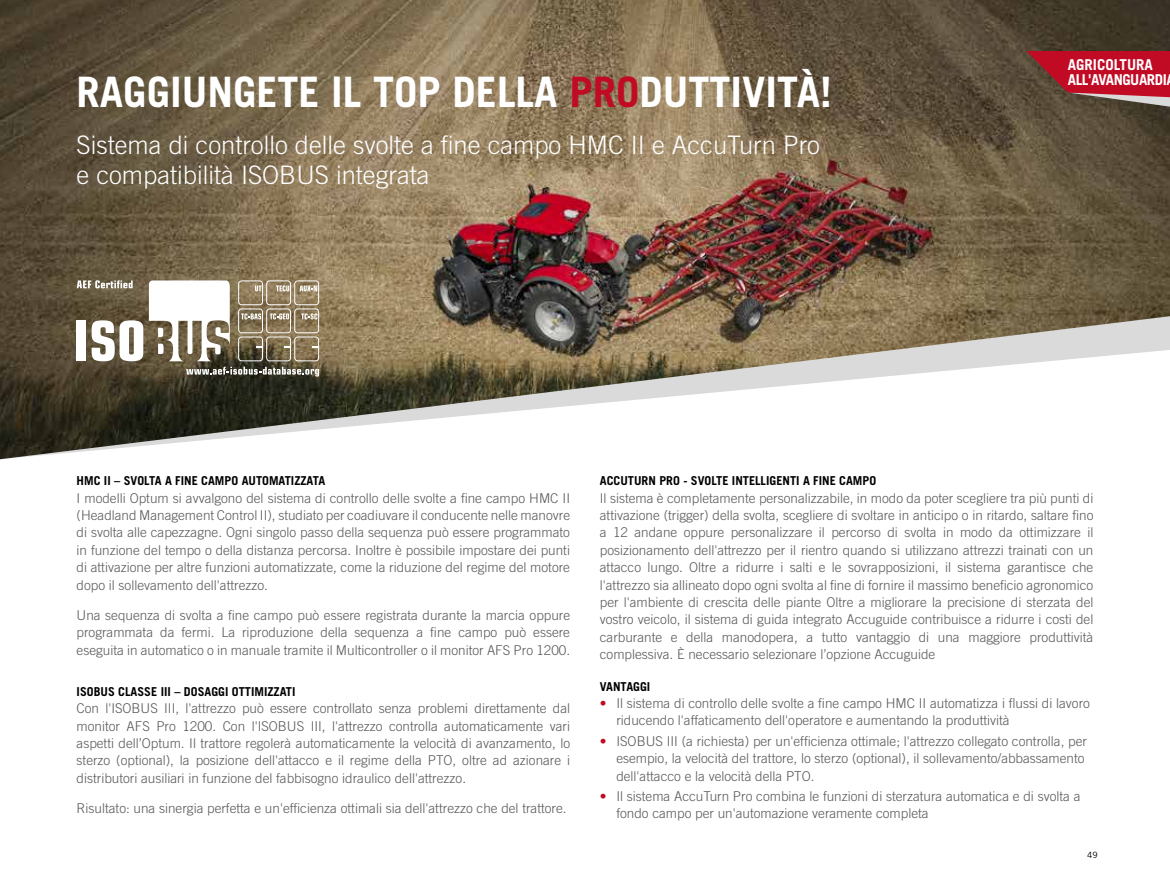
<style>
.page{position:relative;width:1170px;height:893px;background:#fff}
.page>*{position:absolute;margin:0;border:0;box-sizing:border-box;transform-origin:0 0}
.t1{font:700 42px "Trade Gothic LT Pro";color:#fff}
.t2{font:300 25.5px/30px "Trade Gothic LT Pro";color:#fff}
.t3{font:700 15px/15px "Trade Gothic LT Pro";letter-spacing:-.03em;color:#fff}
.t4{font:300 13.5px/17.4px "Trade Gothic LT Pro";color:#575756;text-align:justify}
.t5{font:700 12.3px "Trade Gothic LT Pro";color:#000}
.t6{font:8.7px "Trade Gothic LT Pro";color:#000}
.s1{color:#c10b25}
.s2{font-weight:400;color:#c10b25}
</style>
<div class="page">
<img style="left:0;top:0;width:1169px;height:459px">
<svg style="left:1026px;top:51px;width:143px;height:56px;background:#a32834"></svg>
<div style="left:77px;top:321px;width:9px;height:40px;background:#fff"></div>
<svg style="left:92px;top:320px;width:51px;height:41px"></svg>
<svg style="left:77px;top:280px;width:56px;height:8px"></svg>
<svg style="left:149px;top:280px;width:170px;height:97px"></svg>
<h1 class="t1" style="left:77px;top:66px;width:756px">RAGGIUNGETE IL TOP DELLA <span class="s1">PRO</span>DUTTIVITÀ!</h1>
<p class="t3" style="left:1067px;top:57px;width:100px">AGRICOLTURA<br>ALL'AVANGUARDI</p>
<h2 class="t2" style="left:77px;top:130px;width:744px">Sistema di controllo delle svolte a fine campo HMC II e AccuTurn Pro e compatibilità ISOBUS integrata</h2>
<p class="t5" style="left:77px;top:473px;width:250px">HMC II – SVOLTA A FINE CAMPO AUTOMATIZZATA</p>
<p class="t4" style="left:77px;top:489px;width:495px">I modelli Optum si avvalgono del sistema di controllo delle svolte a fine campo HMC II (Headland Management Control II), studiato per coadiuvare il conducente nelle manovre di svolta alle capezzagne. Ogni singolo passo della sequenza può essere programmato in funzione del tempo o della distanza percorsa. Inoltre è possibile impostare dei punti di attivazione per altre funzioni automatizzate, come la riduzione del regime del motore dopo il sollevamento dell'attrezzo.</p>
<p class="t4" style="left:77px;top:606px;width:495px">Una sequenza di svolta a fine campo può essere registrata durante la marcia oppure programmata da fermi. La riproduzione della sequenza a fine campo può essere eseguita in automatico o in manuale tramite il Multicontroller o il monitor AFS Pro 1200.</p>
<p class="t5" style="left:77px;top:684px;width:220px">ISOBUS CLASSE III – DOSAGGI OTTIMIZZATI</p>
<p class="t4" style="left:77px;top:699px;width:495px">Con l'ISOBUS III, l'attrezzo può essere controllato senza problemi direttamente dal monitor AFS Pro 1200. Con l'ISOBUS III, l'attrezzo controlla automaticamente vari aspetti dell’Optum. Il trattore regolerà automaticamente la velocità di avanzamento, lo sterzo (optional), la posizione dell'attacco e il regime della PTO, oltre ad azionare i distributori ausiliari in funzione del fabbisogno idraulico dell'attrezzo.</p>
<p class="t4" style="left:77px;top:799px;width:491px">Risultato: una sinergia perfetta e un'efficienza ottimali sia dell'attrezzo che del trattore.</p>
<p class="t5" style="left:600px;top:473px;width:278px">ACCUTURN PRO - SVOLTE INTELLIGENTI A FINE CAMPO</p>
<p class="t4" style="left:600px;top:489px;width:495px">Il sistema è completamente personalizzabile, in modo da poter scegliere tra più punti di attivazione (trigger) della svolta, scegliere di svoltare in anticipo o in ritardo, saltare fino a 12 andane oppure personalizzare il percorso di svolta in modo da ottimizzare il posizionamento dell'attrezzo per il rientro quando si utilizzano attrezzi trainati con un attacco lungo. Oltre a ridurre i salti e le sovrapposizioni, il sistema garantisce che l'attrezzo sia allineato dopo ogni svolta al fine di fornire il massimo beneficio agronomico per l'ambiente di crescita delle piante Oltre a migliorare la precisione di sterzata del vostro veicolo, il sistema di guida integrato Accuguide contribuisce a ridurre i costi del carburante e della manodopera, a tutto vantaggio di una maggiore produttività complessiva. È necessario selezionare l’opzione Accuguide</p>
<p class="t5" style="left:600px;top:679px;width:52px">VANTAGGI</p>
<p class="t4" style="left:616px;top:694px;width:475px;text-indent:-16px"><span class="s2">•</span> Il sistema di controllo delle svolte a fine campo HMC II automatizza i flussi di lavoro riducendo l'affaticamento dell'operatore e aumentando la produttività</p>
<p class="t4" style="left:616px;top:732px;width:472px;text-align:left;text-indent:-16px"><span class="s2">•</span> ISOBUS III (a richiesta) per un'efficienza ottimale; l'attrezzo collegato controlla, per esempio, la velocità del trattore, lo sterzo (optional), il sollevamento/abbassamento dell'attacco e la velocità della PTO.</p>
<p class="t4" style="left:616px;top:787px;width:465px;text-indent:-16px"><span class="s2">•</span> Il sistema AccuTurn Pro combina le funzioni di sterzatura automatica e di svolta a fondo campo per un'automazione veramente completa</p>
<p class="t6" style="left:1086px;top:849px;width:12px">49</p>
</div>
